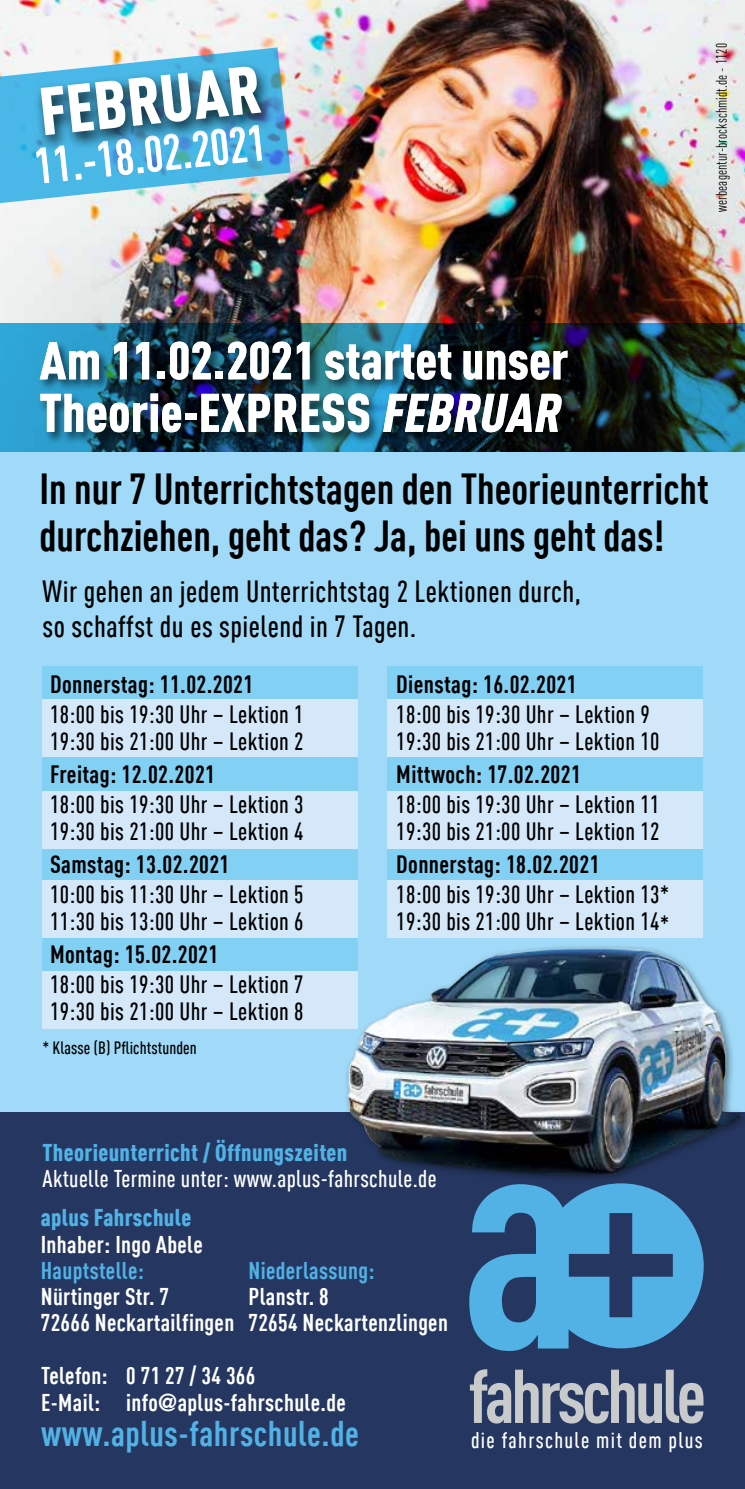
<style>
.page{position:relative;width:745px;height:1489px;background:#fff}
.page>*{position:absolute;margin:0;border:0;box-sizing:border-box;transform-origin:0 0}
.t1{font:700 74.75px "MPDIN Pro Cond";letter-spacing:-.05em;color:#c8cacc}
.t2{font:900 66.5px "MPDIN Pro Cond";color:#fff}
.t3{font:900 53.5px "MPDIN Pro Cond";color:#fff}
.t4{font:900 52.5px "MPDIN Pro Cond";color:#fff}
.t5{font:500 48.75px "MPDIN Pro Cond";color:#fff}
.t6{font:700 42.5px/46.2px "MPDIN Pro Cond";color:#000}
.t7{font:700 35px "MPDIN Pro Cond";letter-spacing:.015em;color:#52b2e5}
.t8{font:500 30px/35px "MPDIN Pro Cond";letter-spacing:.015em;color:#000}
.t9{font:500 24.5px/27.5px "MPDIN Pro Cond";letter-spacing:.015em;color:#000}
.t10{font:700 24.5px "MPDIN Pro Cond";letter-spacing:.015em;color:#000}
.t11{font:700 23.75px/26.2px "MPDIN Pro Cond";letter-spacing:.015em;color:#fff}
.t12{font:900 23.75px "MPDIN Pro Cond";letter-spacing:.015em;color:#52b2e5}
.t13{font:500 23.75px "MPDIN Pro Cond";letter-spacing:.015em;color:#fff}
.t14{font:700 23.75px "MPDIN Pro Cond";letter-spacing:.015em;color:#52b2e5}
.t15{font:500 22.25px "MPDIN Pro Cond";letter-spacing:.06em;color:#fff}
.t16{font:500 17.5px "MPDIN Pro Cond";letter-spacing:.005em;color:#000}
.t17{font:15px "MPDIN Pro Cond";letter-spacing:.01em;color:#000;scale:.95 1}
.s1{font-style:italic}
.s2{font-family:"Helvetica Neue"}
</style>
<div class="page">
<div style="left:0;top:721px;width:744px;height:767px;background:#253761"></div>
<img style="left:0;top:0;width:744px;height:323px">
<div style="left:0;top:452px;width:744px;height:659px;background:#a1daf8"></div>
<div style="left:43px;top:666px;width:315px;height:360px;background:#83d0f5"></div>
<div style="left:43px;top:699px;width:315px;height:58px;background:#d5e8f9"></div>
<div style="left:43px;top:791px;width:315px;height:57px;background:#d5e8f9"></div>
<div style="left:43px;top:879px;width:315px;height:58px;background:#d5e8f9"></div>
<div style="left:43px;top:971px;width:315px;height:58px;background:#d5e8f9"></div>
<div style="left:386px;top:666px;width:316px;height:271px;background:#83d0f5"></div>
<div style="left:386px;top:699px;width:315px;height:58px;background:#d5e8f9"></div>
<div style="left:386px;top:791px;width:315px;height:57px;background:#d5e8f9"></div>
<svg style="left:469px;top:1226px;width:234px;height:124px"></svg>
<img style="left:0;top:323px;width:744px;height:129px">
<div style="left:38px;top:339px;width:542px;height:105px;background:#000;opacity:.65"></div>
<img style="left:0;top:47px;width:290px;height:165px">
<svg style="left:36px;top:153px;width:13px;height:30px"></svg>
<svg style="left:55px;top:153px;width:13px;height:28px"></svg>
<svg style="left:76px;top:153px;width:186px;height:27px;background:#5dbae4"></svg>
<div style="left:33px;top:62px;width:242px;height:91px;background:#000;opacity:.8"></div>
<img style="left:262px;top:864px;width:482px;height:362px">
<h2 class="t2" style="left:34px;top:64px;width:224px;rotate:-6deg">FEBRUAR</h2>
<h3 class="t5" style="left:31px;top:133px;width:234px;rotate:-6deg">11.-18.02.2021</h3>
<p class="t17" style="left:711px;top:212px;width:179px;rotate:-90deg">werbeagentur-brockschmidt.de - 1120</p>
<h3 class="t4" style="left:39px;top:323px;width:530px">Am 11.02.2021 startet unser</h3>
<h3 class="t3" style="left:39px;top:374px;width:533px">Theorie-EXPRESS <span class="s1">FEBRUAR</span></h3>
<h3 class="t6" style="left:39px;top:463px;width:670px">In nur 7 Unterrichtstagen den Theorieunterricht durchziehen, geht das? Ja, bei uns geht das!</h3>
<p class="t8" style="left:43px;top:572px;width:539px">Wir gehen an jedem Unterrichtstag 2 Lektionen durch, so schaffst du es spielend in 7 Tagen.</p>
<p class="t10" style="left:50px;top:667px;width:204px">Donnerstag: 11.02.2021</p>
<p class="t9" style="left:50px;top:699px;width:255px">18:00 bis 19:30 Uhr – Lektion 1<br>19:30 bis 21:00 Uhr – Lektion 2</p>
<p class="t10" style="left:50px;top:757px;width:166px">Freitag: 12.02.2021</p>
<p class="t9" style="left:50px;top:789px;width:255px">18:00 bis 19:30 Uhr – Lektion 3<br>19:30 bis 21:00 Uhr – Lektion 4</p>
<p class="t10" style="left:50px;top:847px;width:181px">Samstag: 13.02.2021</p>
<p class="t9" style="left:50px;top:879px;width:255px">10:00 bis 11:30 Uhr – Lektion 5<br>11:30 bis 13:00 Uhr – Lektion 6</p>
<p class="t10" style="left:50px;top:937px;width:170px">Montag: 15.02.2021</p>
<p class="t9" style="left:50px;top:969px;width:255px">18:00 bis 19:30 Uhr – Lektion 7<br>19:30 bis 21:00 Uhr – Lektion 8</p>
<p class="t16" style="left:43px;top:1036px;width:156px">* Klasse (B) Pflichtstunden</p>
<p class="t10" style="left:396px;top:667px;width:182px">Dienstag: 16.02.2021</p>
<p class="t9" style="left:396px;top:699px;width:264px">18:00 bis 19:30 Uhr – Lektion 9<br>19:30 bis 21:00 Uhr – Lektion 10</p>
<p class="t10" style="left:396px;top:757px;width:186px">Mittwoch: 17.02.2021</p>
<p class="t9" style="left:396px;top:789px;width:264px">18:00 bis 19:30 Uhr – Lektion 11<br>19:30 bis 21:00 Uhr – Lektion 12</p>
<p class="t10" style="left:396px;top:847px;width:204px">Donnerstag: 18.02.2021</p>
<p class="t9" style="left:396px;top:879px;width:274px">18:00 bis 19:30 Uhr – Lektion 13*<br>19:30 bis 21:00 Uhr – Lektion 14*</p>
<p class="t12" style="left:43px;top:1135px;width:306px">Theorieunterricht / Öffnungszeiten</p>
<p class="t13" style="left:43px;top:1162px;width:395px">Aktuelle Termine unter: www.aplus-fahrschule.de</p>
<p class="t12" style="left:41px;top:1200px;width:152px">aplus Fahrschule</p>
<p class="t11" style="left:41px;top:1229px;width:163px">Inhaber: Ingo Abele</p>
<p class="t14" style="left:41px;top:1253px;width:104px">Hauptstelle:</p>
<p class="t14" style="left:248px;top:1253px;width:127px">Niederlassung:</p>
<p class="t11" style="left:41px;top:1281px;width:130px">Nürtinger Str. 7</p>
<p class="t11" style="left:41px;top:1281px;width:408px;text-indent:208px">Planstr. 8<br>72666 Neckartailfingen 72654 Neckartenzlingen</p>
<p class="t11" style="left:41px;top:1360px;width:306px">Telefon: 0 71 27 / 34 366<br>E-Mail: info<span class="s2">@</span>aplus-fahrschule.de</p>
<h3 class="t7" style="left:41px;top:1408px;width:319px">www.aplus-fahrschule.de</h3>
<h1 class="t1" style="left:468px;top:1343px;width:239px">fahrschule</h1>
<p class="t15" style="left:470px;top:1424px;width:233px">die fahrschule mit dem plus</p>
</div>
